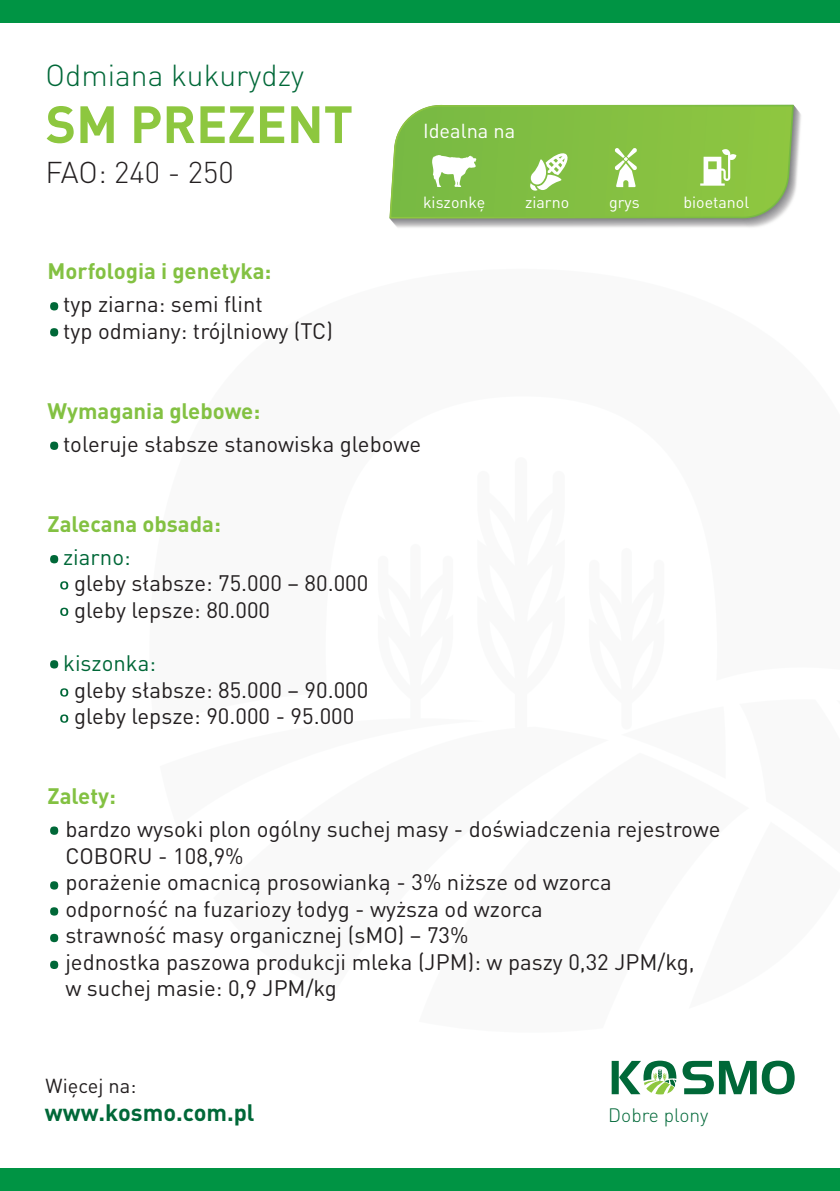
<style>
.page{position:relative;width:840px;height:1191px;background:#fff}
.page>*{position:absolute;margin:0;border:0;box-sizing:border-box;transform-origin:0 0}
.t1{font:700 51.6px "DIN Pro";color:#8dc73f}
.t2{font:300 30px "DIN Pro";color:#006838}
.t3{font:300 29.8px "DIN Pro";color:#231f20}
.t4{font:700 23.4px "DIN Pro";color:#006838}
.t5{font:22.2px/26.6px "DIN Pro";color:#231f20}
.t6{font:700 22.2px "DIN Pro";color:#83c142}
.t7{font:22.2px "DIN Pro";color:#006838}
.t8{font:20px "DIN Pro";color:#fff}
.t9{font:20px "DIN Pro";color:#231f20}
.t10{font:300 19.2px "DIN Pro";color:#006838}
.t11{font:16px "DIN Pro";color:#fff}
</style>
<div class="page">
<svg style="left:389px;top:104px;width:404px;height:116px"></svg>
<svg style="left:391px;top:105px;width:400px;height:113px;background:#86c046"></svg>
<svg style="left:699px;top:148px;width:37px;height:38px"></svg>
<svg style="left:614px;top:148px;width:22px;height:39px"></svg>
<svg style="left:432px;top:155px;width:44px;height:32px"></svg>
<svg style="left:529px;top:151px;width:41px;height:40px"></svg>
<svg style="left:50px;top:302px;width:8px;height:8px"></svg>
<svg style="left:50px;top:328px;width:8px;height:8px"></svg>
<svg style="left:50px;top:441px;width:8px;height:9px"></svg>
<svg style="left:50px;top:555px;width:8px;height:8px"></svg>
<svg style="left:50px;top:660px;width:8px;height:8px"></svg>
<svg style="left:50px;top:826px;width:8px;height:9px"></svg>
<svg style="left:50px;top:881px;width:8px;height:8px"></svg>
<svg style="left:50px;top:907px;width:8px;height:8px"></svg>
<svg style="left:50px;top:933px;width:8px;height:9px"></svg>
<svg style="left:50px;top:960px;width:8px;height:9px"></svg>
<svg style="left:60px;top:581px;width:8px;height:8px"></svg>
<svg style="left:60px;top:607px;width:8px;height:9px"></svg>
<svg style="left:60px;top:688px;width:8px;height:8px"></svg>
<svg style="left:60px;top:714px;width:8px;height:9px"></svg>
<svg style="left:682px;top:1060px;width:112px;height:34px"></svg>
<svg style="left:611px;top:1060px;width:65px;height:34px"></svg>
<div style="left:0;top:1168px;width:839px;height:23px;background:#009444"></div>
<div style="left:0;top:0;width:839px;height:22px;background:#009444"></div>
<h2 class="t2" style="left:46px;top:55px;width:260px">Odmiana kukurydzy</h2>
<h1 class="t1" style="left:46px;top:89px;width:309px">SM PREZENT</h1>
<h3 class="t3" style="left:46px;top:152px;width:190px">FAO: 240 - 250</h3>
<p class="t6" style="left:48px;top:256px;width:225px">Morfologia i genetyka:</p>
<p class="t5" style="left:63px;top:290px;width:271px">typ ziarna: semi flint<br>typ odmiany: trójlniowy (TC)</p>
<p class="t8" style="left:423px;top:117px;width:94px">Idealna na</p>
<p class="t11" style="left:423px;top:191px;width:64px">kiszonkę</p>
<p class="t11" style="left:525px;top:191px;width:46px">ziarno</p>
<p class="t11" style="left:608px;top:191px;width:32px">grys</p>
<p class="t11" style="left:683px;top:191px;width:67px">bioetanol</p>
<p class="t6" style="left:48px;top:395px;width:214px">Wymagania glebowe:</p>
<p class="t5" style="left:63px;top:429px;width:359px">toleruje słabsze stanowiska glebowe</p>
<p class="t6" style="left:48px;top:508px;width:175px">Zalecana obsada:</p>
<p class="t7" style="left:63px;top:541px;width:69px">ziarno:</p>
<p class="t5" style="left:74px;top:569px;width:295px">gleby słabsze: 75.000 – 80.000 gleby lepsze: 80.000</p>
<p class="t7" style="left:63px;top:648px;width:94px">kiszonka:</p>
<p class="t5" style="left:74px;top:675px;width:295px">gleby słabsze: 85.000 – 90.000 gleby lepsze: 90.000 - 95.000</p>
<p class="t6" style="left:48px;top:780px;width:70px">Zalety:</p>
<p class="t5" style="left:65px;top:814px;width:656px">bardzo wysoki plon ogólny suchej masy - doświadczenia rejestrowe COBORU - 108,9%<br>porażenie omacnicą prosowianką - 3% niższe od wzorca<br>odporność na fuzariozy łodyg - wyższa od wzorca<br>strawność masy organicznej (sMO) – 73%<br>jednostka paszowa produkcji mleka (JPM): w paszy 0,32 JPM/kg,<br>w suchej masie: 0,9 JPM/kg</p>
<p class="t9" style="left:46px;top:1072px;width:92px">Więcej na:</p>
<p class="t4" style="left:45px;top:1096px;width:211px">www.kosmo.com.pl</p>
<p class="t10" style="left:608px;top:1101px;width:102px">Dobre plony</p>
</div>
